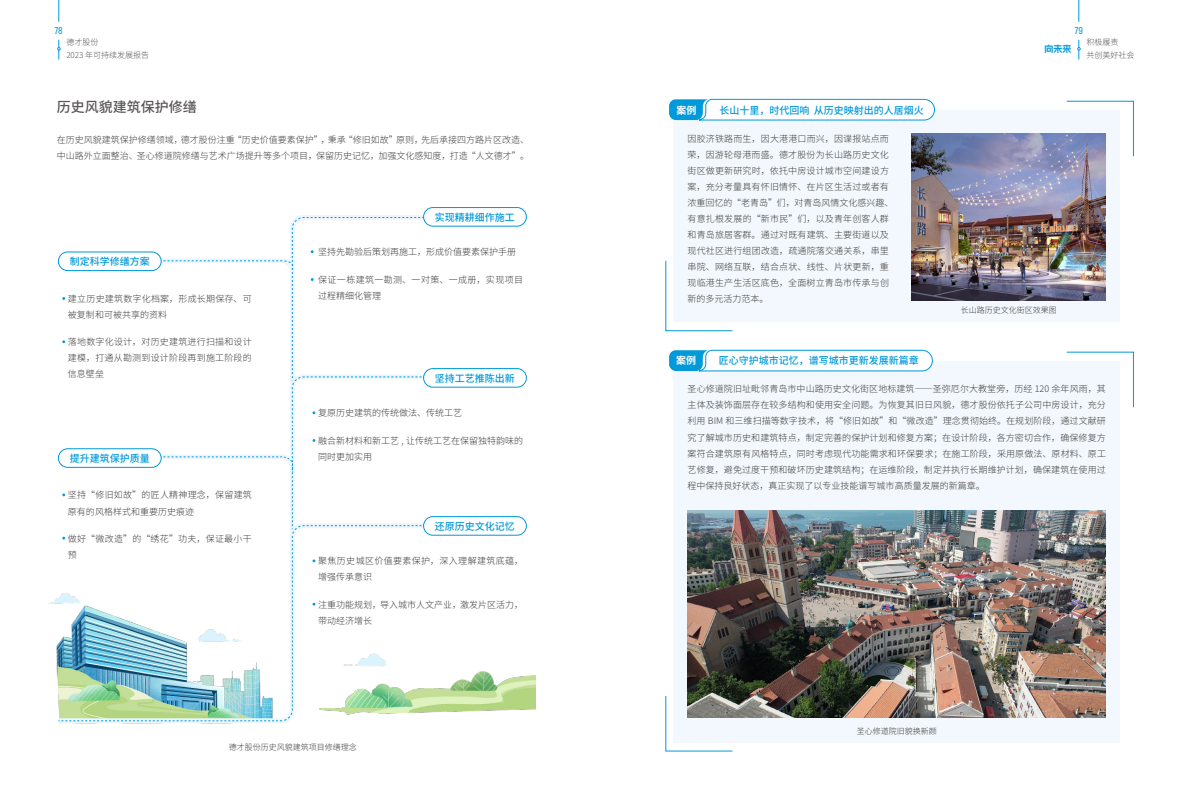
<style>
.page{position:relative;width:1191px;height:808px;background:#fff}
.page>*{position:absolute;margin:0;border:0;box-sizing:border-box;transform-origin:0 0}
.t1{font:500 14px "Source Han Sans CN";color:#5b5657}
.t2{font:500 10px "Source Han Sans CN";color:#0099d9}
.t3{font:600 10px "Akrobat";color:#0099d9}
.t4{font:700 10px "Source Han Sans CN";color:#fff}
.t5{font:300 9px/16px "Source Han Sans CN";letter-spacing:.01em;color:#3e3a39}
.t6{font:300 9px/16px "Source Han Sans CN";letter-spacing:.04em;color:#3e3a39}
.t7{font:300 9px/16px "Source Han Sans CN";letter-spacing:.03em;color:#3e3a39}
.t8{font:700 9px "Alimama Shu Hei Ti";color:#0099d9}
.t9{font:300 8px "Source Han Sans CN";color:#3e3a39}
.t10{font:300 8px/13px "Source Han Sans CN";color:#595757}
</style>
<div class="page">
<hr style="left:1078px;top:0;width:1px;height:60px;background:#0099d9">
<hr style="left:59px;top:0;width:1px;height:60px;background:#0099d9">
<div style="left:1048px;top:22px;width:61px;height:18px;background:#fff;border-radius:8px"></div>
<div style="left:29px;top:22px;width:60px;height:18px;background:#fff;border-radius:8px"></div>
<svg style="left:53px;top:212px;width:479px;height:512px"></svg>
<svg style="left:58px;top:252px;width:103px;height:19px"></svg>
<div style="left:58px;top:252px;width:103px;height:19px;border:1px solid #0099d9;border-radius:9px"></div>
<svg style="left:58px;top:449px;width:103px;height:18px"></svg>
<div style="left:423px;top:208px;width:103px;height:18px;background:#fff;border-radius:9px"></div>
<div style="left:423px;top:207px;width:103px;height:19px;border:1px solid #0099d9;border-radius:9px"></div>
<div style="left:423px;top:516px;width:103px;height:19px;border:1px solid #0099d9;border-radius:9px"></div>
<svg style="left:61px;top:217px;width:464px;height:504px"></svg>
<div style="left:423px;top:369px;width:103px;height:18px;background:#fff;border-radius:9px"></div>
<div style="left:423px;top:368px;width:103px;height:19px;border:1px solid #0099d9;border-radius:9px"></div>
<div style="left:673px;top:361px;width:447px;height:381px;background:#f2f8fd"></div>
<svg style="left:669px;top:350px;width:263px;height:21px"></svg>
<svg style="left:665px;top:696px;width:67px;height:55px"></svg>
<img style="left:687px;top:511px;width:419px;height:207px">
<svg style="left:1066px;top:352px;width:67px;height:55px"></svg>
<div style="left:673px;top:111px;width:447px;height:211px;background:#f2f8fd"></div>
<svg style="left:669px;top:99px;width:265px;height:21px"></svg>
<svg style="left:665px;top:261px;width:67px;height:70px"></svg>
<svg style="left:1066px;top:101px;width:67px;height:55px"></svg>
<img style="left:911px;top:133px;width:195px;height:167px">
<p class="t3" style="left:55px;top:25px;width:10px">78</p>
<p class="t3" style="left:1074px;top:25px;width:10px">79</p>
<p class="t8" style="left:1044px;top:44px;width:28px">向未来</p>
<p class="t10" style="left:1086px;top:36px;width:49px">积极履责<br>共创美好社会</p>
<p class="t10" style="left:66px;top:36px;width:84px">德才股份<br>2023 年可持续发展报告</p>
<h1 class="t1" style="left:57px;top:99px;width:142px">历史风貌建筑保护修缮</h1>
<p class="t5" style="left:57px;top:132px;width:474px">在历史风貌建筑保护修缮领域，德才股份注重“历史价值要素保护”，秉承“修旧如故”原则，先后承接四方路片区改造、中山路外立面整治、圣心修道院修缮与艺术广场提升等多个项目，保留历史记忆，加强文化感知度，打造“人文德才”。</p>
<p class="t2" style="left:70px;top:256px;width:81px">制定科学修缮方案</p>
<p class="t5" style="left:68px;top:291px;width:185px">建立历史建筑数字化档案，形成长期保存、可被复制和可被共享的资料</p>
<p class="t5" style="left:68px;top:334px;width:185px;text-align:justify">落地数字化设计，对历史建筑进行扫描和设计建模，打通从勘测到设计阶段再到施工阶段的信息壁垒</p>
<p class="t2" style="left:70px;top:452px;width:81px">提升建筑保护质量</p>
<p class="t5" style="left:68px;top:487px;width:185px">坚持“修旧如故”的匠人精神理念，保留建筑原有的风格样式和重要历史痕迹</p>
<p class="t7" style="left:68px;top:531px;width:185px">做好“微改造”的“绣花”功夫，保证最小干预</p>
<p class="t2" style="left:435px;top:211px;width:81px">实现精耕细作施工</p>
<p class="t5" style="left:318px;top:244px;width:199px">坚持先勘验后策划再施工，形成价值要素保护手册</p>
<p class="t6" style="left:318px;top:271px;width:206px">保证一栋建筑一勘测、一对策、一成册，实现项目过程精细化管理</p>
<p class="t2" style="left:435px;top:372px;width:81px">坚持工艺推陈出新</p>
<p class="t5" style="left:318px;top:405px;width:145px">复原历史建筑的传统做法、传统工艺</p>
<p class="t5" style="left:318px;top:432px;width:206px">融合新材料和新工艺 , 让传统工艺在保留独特韵味的同时更加实用</p>
<p class="t2" style="left:435px;top:520px;width:81px">还原历史文化记忆</p>
<p class="t6" style="left:318px;top:553px;width:206px">聚焦历史城区价值要素保护，深入理解建筑底蕴，增强传承意识</p>
<p class="t5" style="left:318px;top:596px;width:206px">注重功能规划，导入城市人文产业，激发片区活力，带动经济增长</p>
<p class="t9" style="left:229px;top:743px;width:129px">德才股份历史风貌建筑项目修缮理念</p>
<p class="t4" style="left:676px;top:104px;width:21px">案例</p>
<p class="t2" style="left:719px;top:104px;width:206px">长山十里，时代回响 从历史映射出的人居烟火</p>
<p class="t5" style="left:687px;top:130px;width:207px">因胶济铁路而生，因大港港口而兴，因谍报站点而荣，因游轮母港而盛。德才股份为长山路历史文化街区做更新研究时，依托中房设计城市空间建设方案，充分考量具有怀旧情怀、在片区生活过或者有浓重回忆的“老青岛”们，对青岛风情文化感兴趣、有意扎根发展的“新市民”们，以及青年创客人群和青岛旅居客群。通过对既有建筑、主要街道以及现代社区进行组团改造，疏通院落交通关系，串里串院、网络互联，结合点状、线性、片状更新，重现临港生产生活区底色，全面树立青岛市传承与创新的多元活力范本。</p>
<p class="t9" style="left:960px;top:306px;width:97px">长山路历史文化街区效果图</p>
<p class="t4" style="left:676px;top:355px;width:21px">案例</p>
<p class="t2" style="left:718px;top:355px;width:201px">匠心守护城市记忆，谱写城市更新发展新篇章</p>
<p class="t5" style="left:687px;top:381px;width:420px;text-align:justify">圣心修道院旧址毗邻青岛市中山路历史文化街区地标建筑——圣弥厄尔大教堂旁，历经 120 余年风雨，其主体及装饰面层存在较多结构和使用安全问题。为恢复其旧日风貌，德才股份依托子公司中房设计，充分利用 BIM 和三维扫描等数字技术，将“修旧如故”和“微改造”理念贯彻始终。在规划阶段，通过文献研究了解城市历史和建筑特点，制定完善的保护计划和修复方案；在设计阶段，各方密切合作，确保修复方案符合建筑原有风格特点，同时考虑现代功能需求和环保要求；在施工阶段，采用原做法、原材料、原工艺修复，避免过度干预和破坏历史建筑结构；在运维阶段，制定并执行长期维护计划，确保建筑在使用过程中保持良好状态，真正实现了以专业技能谱写城市高质量发展的新篇章。</p>
<p class="t9" style="left:856px;top:726px;width:81px">圣心修道院旧貌换新颜</p>
</div>
